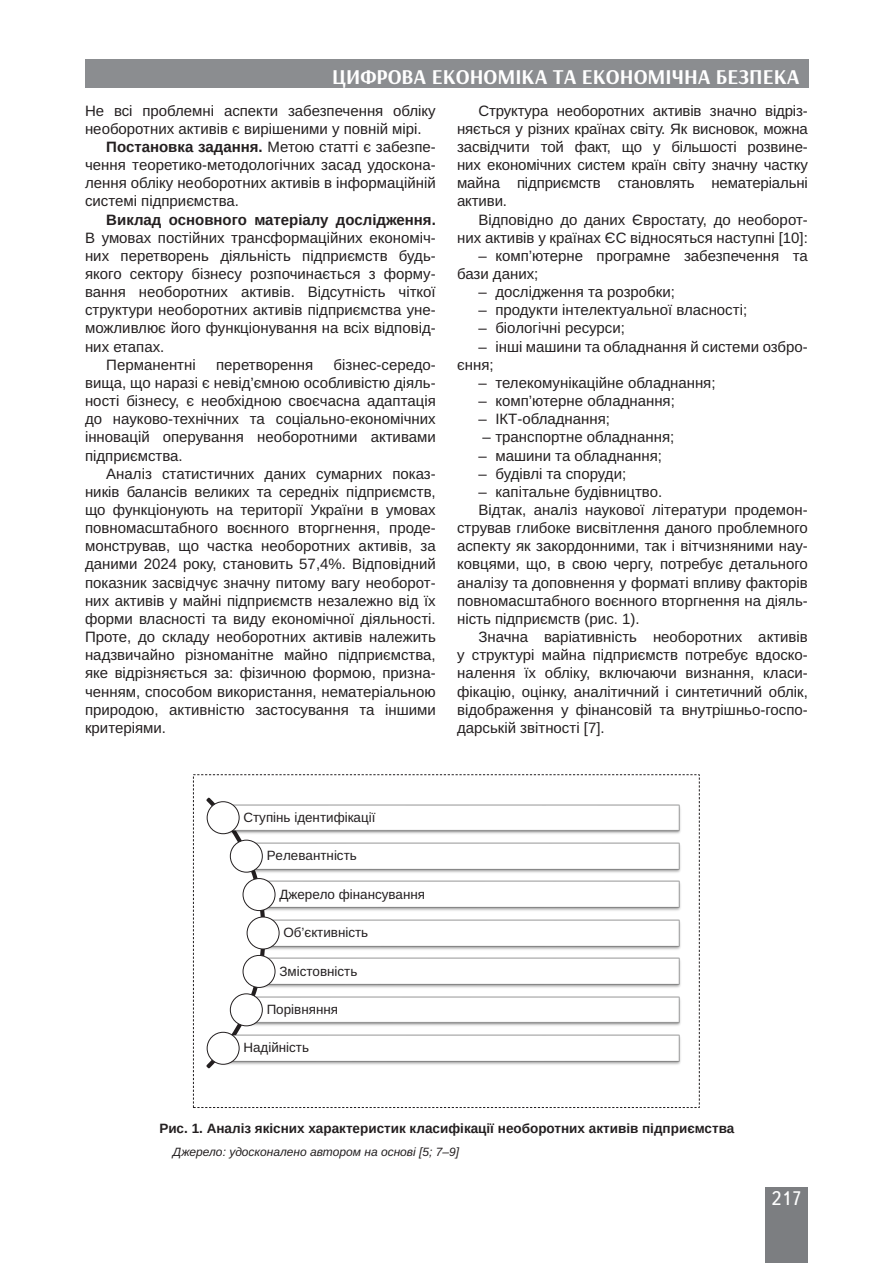
<style>
.page{position:relative;width:893px;height:1263px;background:#fff}
.page>*{position:absolute;margin:0;border:0;box-sizing:border-box;transform-origin:0 0}
.t1{font:700 21px "Arsenal";color:#fff}
.t2{font:19.5px "Ukrainian Text";color:#fff}
.Текст_основной_G{font:15px/18.1px "Arimo";color:#231f20;text-align:justify}
.Рисунок{font:700 13.5px "Arimo";color:#231f20}
.t3{font:13.35px "Arimo Roman";color:#231f20}
.Джерело{font:italic 12px "Arimo";color:#231f20}
.s1{font-weight:700}
</style>
<div class="page">
<div style="left:85px;top:60px;width:723px;height:28px;background:#8b8d90"></div>
<div style="left:765px;top:1187px;width:43px;height:76px;background:#7c7e81"></div>
<svg style="left:206px;top:797px;width:61px;height:272px"></svg>
<img style="left:219px;top:803px;width:462px;height:35px">
<svg style="left:207px;top:802px;width:32px;height:32px"></svg>
<div style="left:207px;top:801px;width:33px;height:33px;border:1px solid #231f20;border-radius:50%"></div>
<img style="left:243px;top:841px;width:438px;height:35px">
<svg style="left:230px;top:840px;width:32px;height:32px"></svg>
<div style="left:230px;top:840px;width:33px;height:32px;border:1px solid #231f20;border-radius:50%"></div>
<img style="left:255px;top:880px;width:426px;height:35px">
<svg style="left:243px;top:878px;width:32px;height:32px"></svg>
<div style="left:243px;top:878px;width:32px;height:33px;border:1px solid #231f20;border-radius:50%"></div>
<img style="left:259px;top:918px;width:422px;height:35px">
<svg style="left:247px;top:917px;width:32px;height:32px"></svg>
<div style="left:247px;top:916px;width:33px;height:33px;border:1px solid #231f20;border-radius:50%"></div>
<img style="left:255px;top:957px;width:426px;height:34px">
<svg style="left:243px;top:955px;width:32px;height:32px"></svg>
<div style="left:243px;top:955px;width:32px;height:33px;border:1px solid #231f20;border-radius:50%"></div>
<img style="left:243px;top:995px;width:438px;height:35px">
<svg style="left:230px;top:994px;width:32px;height:32px"></svg>
<div style="left:230px;top:993px;width:33px;height:33px;border:1px solid #231f20;border-radius:50%"></div>
<img style="left:219px;top:1033px;width:462px;height:35px">
<svg style="left:207px;top:1032px;width:32px;height:32px"></svg>
<div style="left:207px;top:1032px;width:33px;height:33px;border:1px solid #231f20;border-radius:50%"></div>
<h1 class="t1" style="left:332px;top:62px;width:469px">ЦИФРОВА ЕКОНОМІКА ТА ЕКОНОМІЧНА БЕЗПЕКА</h1>
<p class="Текст_основной_G" style="left:85px;top:102px;width:352px">Не всі проблемні аспекти забезпечення обліку необоротних активів є вирішеними у повній мірі.</p>
<p class="Текст_основной_G" style="left:85px;top:138px;width:352px;text-indent:21px"><span class="s1">Постановка задання.</span> Метою статті є забезпе&shy;чення теоретико-методологічних засад удоскона&shy;лення обліку необоротних активів в інформаційній системі підприємства.</p>
<p class="Текст_основной_G" style="left:85px;top:211px;width:352px;text-indent:21px"><span class="s1">Виклад основного матеріалу дослідження.<br></span>В умовах постійних трансформаційних економіч&shy;них перетворень діяльність підприємств будь&shy;якого сектору бізнесу розпочинається з форму&shy;вання необоротних активів. Відсутність чіткої структури необоротних активів підприємства уне&shy;можливлює його функціонування на всіх відповід&shy;них етапах.</p>
<p class="Текст_основной_G" style="left:106px;top:356px;width:91px">Перманентні</p>
<p class="Текст_основной_G" style="left:216px;top:356px;width:99px">перетворення</p>
<p class="Текст_основной_G" style="left:85px;top:356px;width:352px;text-indent:249px">бізнес-середо&shy;вища, що наразі є невід’ємною особливістю діяль&shy;ності бізнесу, є необхідною своєчасна адаптація до науково-технічних та соціально-економічних інновацій оперування необоротними активами підприємства.</p>
<p class="Текст_основной_G" style="left:85px;top:465px;width:352px;text-indent:21px">Аналіз статистичних даних сумарних показ&shy;ників балансів великих та середніх підприємств, що функціонують на території України в умовах повномасштабного воєнного вторгнення, проде&shy;монстрував, що частка необоротних активів, за даними 2024 року, становить 57,4%. Відповідний показник засвідчує значну питому вагу необорот&shy;них активів у майні підприємств незалежно від їх форми власності та виду економічної діяльності.<br>Проте, до складу необоротних активів належить надзвичайно різноманітне майно підприємства, яке відрізняється за: фізичною формою, призна&shy;ченням, способом використання, нематеріальною природою, активністю застосування та іншими критеріями.</p>
<p class="Текст_основной_G" style="left:457px;top:102px;width:352px;text-indent:21px">Структура необоротних активів значно відріз&shy;няється у різних країнах світу. Як висновок, можна засвідчити той факт, що у більшості розвине&shy;них економічних систем країн світу значну частку майна підприємств становлять нематеріальні активи.</p>
<p class="Текст_основной_G" style="left:457px;top:211px;width:352px;text-align:right">Відповідно до даних Євростату, до необорот&shy;них активів у країнах ЄС відносяться наступні [10]:</p>
<p class="Текст_основной_G" style="left:457px;top:247px;width:352px;text-indent:21px">– комп’ютерне програмне забезпечення та бази даних;</p>
<p class="Текст_основной_G" style="left:478px;top:283px;width:198px">– дослідження та розробки;</p>
<p class="Текст_основной_G" style="left:478px;top:301px;width:270px">– продукти інтелектуальної власності;</p>
<p class="Текст_основной_G" style="left:478px;top:319px;width:148px">– біологічні ресурси;</p>
<p class="Текст_основной_G" style="left:457px;top:338px;width:352px;text-indent:21px">– інші машини та обладнання й системи озбро&shy;єння;</p>
<p class="Текст_основной_G" style="left:478px;top:374px;width:239px">– телекомунікаційне обладнання;</p>
<p class="Текст_основной_G" style="left:478px;top:392px;width:198px">– комп’ютерне обладнання;</p>
<p class="Текст_основной_G" style="left:478px;top:410px;width:133px">– ІКТ-обладнання;</p>
<p class="Текст_основной_G" style="left:483px;top:428px;width:193px">– транспортне обладнання;</p>
<p class="Текст_основной_G" style="left:478px;top:446px;width:185px">– машини та обладнання;</p>
<p class="Текст_основной_G" style="left:478px;top:465px;width:149px">– будівлі та споруди;</p>
<p class="Текст_основной_G" style="left:478px;top:483px;width:185px">– капітальне будівництво.</p>
<p class="Текст_основной_G" style="left:457px;top:501px;width:352px;text-indent:21px">Відтак, аналіз наукової літератури продемон&shy;стрував глибоке висвітлення даного проблемного аспекту як закордонними, так і вітчизняними нау&shy;ковцями, що, в свою чергу, потребує детального аналізу та доповнення у форматі впливу факторів повномасштабного воєнного вторгнення на діяль&shy;ність підприємств (рис. 1).</p>
<p class="Текст_основной_G" style="left:457px;top:628px;width:352px;text-indent:21px">Значна варіативність необоротних активів у структурі майна підприємств потребує вдоско&shy;налення їх обліку, включаючи визнання, класи&shy;фікацію, оцінку, аналітичний і синтетичний облік, відображення у фінансовій та внутрішньо-госпо&shy;дарській звітності [7].</p>
<p class="t3" style="left:243px;top:808px;width:133px">Ступінь ідентифікації</p>
<p class="t3" style="left:267px;top:846px;width:92px">Релевантність</p>
<p class="t3" style="left:279px;top:885px;width:147px">Джерело фінансування</p>
<p class="t3" style="left:283px;top:923px;width:86px">Об’єктивність</p>
<p class="t3" style="left:279px;top:962px;width:79px">Змістовність</p>
<p class="t3" style="left:267px;top:1000px;width:73px">Порівняння</p>
<p class="t3" style="left:243px;top:1038px;width:67px">Надійність</p>
<p class="Рисунок" style="left:159px;top:1119px;width:576px">Рис. 1. Аналіз якісних характеристик класифікації необоротних активів підприємства</p>
<p class="Джерело" style="left:173px;top:1144px;width:288px">Джерело: удосконалено автором на основі [5; 7–9]</p>
<h2 class="t2" style="left:771px;top:1188px;width:32px">217</h2>
</div>
